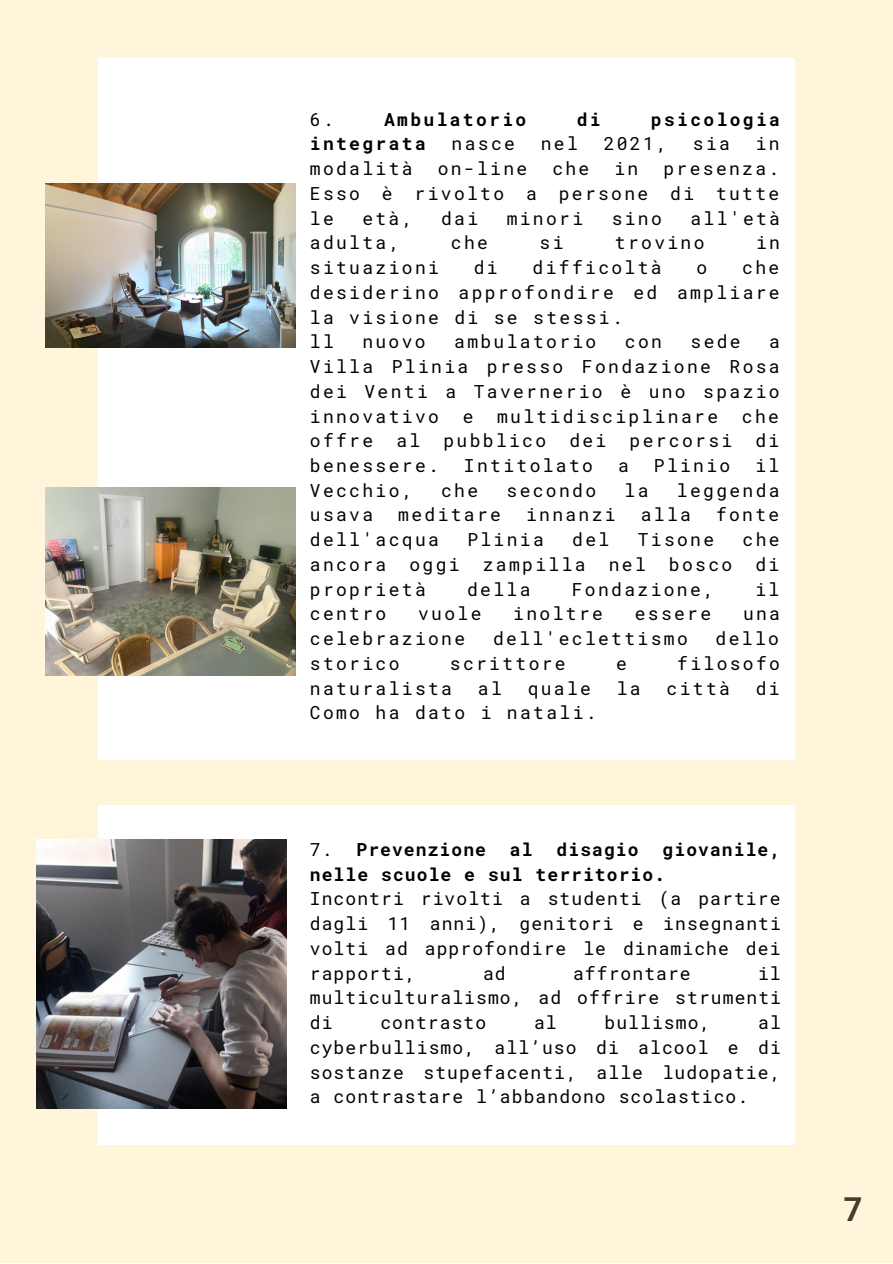
<style>
.page{position:relative;width:893px;height:1264px;background:#fff}
.page>*{position:absolute;margin:0;border:0;box-sizing:border-box;transform-origin:0 0}
.t1{font:700 33px "Roboto Mono";color:#4a3a2a}
.t2{font:18px/24.8px "Roboto Mono";letter-spacing:.13em;color:#000;text-align:justify}
.t3{font:700 18px/24.8px "Roboto Mono";letter-spacing:.06em;color:#000}
.t4{font:700 18px "Roboto Mono";letter-spacing:.13em;color:#000}
.t5{font:18px "Roboto Mono";letter-spacing:.06em;color:#000}
.s1{font-weight:400}
</style>
<div class="page">
<div style="left:0;top:0;width:892px;height:1262px;background:#fef5db"></div>
<div style="left:98px;top:805px;width:696px;height:339px;background:#fff"></div>
<div style="left:98px;top:58px;width:696px;height:702px;background:#fff"></div>
<img style="left:45px;top:183px;width:250px;height:164px">
<img style="left:45px;top:487px;width:250px;height:188px">
<img style="left:37px;top:839px;width:249px;height:269px">
<p class="t2" style="left:310px;top:106px;width:25px">6.</p>
<p class="t4" style="left:384px;top:107px;width:144px">Ambulatorio</p>
<p class="t3" style="left:576px;top:106px;width:25px">di</p>
<p class="t4" style="left:651px;top:107px;width:130px">psicologia</p>
<p class="t4" style="left:310px;top:131px;width:117px">integrata</p>
<p class="t2" style="left:451px;top:131px;width:65px">nasce</p>
<p class="t2" style="left:540px;top:131px;width:39px">nel</p>
<p class="t2" style="left:603px;top:131px;width:65px">2021,</p>
<p class="t2" style="left:692px;top:131px;width:39px">sia</p>
<p class="t2" style="left:755px;top:131px;width:25px">in</p>
<p class="t2" style="left:310px;top:156px;width:104px">modalità</p>
<p class="t2" style="left:437px;top:156px;width:91px">on-line</p>
<p class="t2" style="left:552px;top:156px;width:39px">che</p>
<p class="t2" style="left:614px;top:156px;width:25px">in</p>
<p class="t2" style="left:310px;top:156px;width:471px;text-indent:353px">presenza.<br>Esso è rivolto a persone di tutte le</p>
<p class="t2" style="left:362px;top:205px;width:52px">età,</p>
<p class="t2" style="left:441px;top:205px;width:39px">dai</p>
<p class="t2" style="left:506px;top:205px;width:78px">minori</p>
<p class="t2" style="left:611px;top:205px;width:52px">sino</p>
<p class="t2" style="left:690px;top:205px;width:91px">all'età</p>
<p class="t2" style="left:310px;top:230px;width:91px">adulta,</p>
<p class="t2" style="left:451px;top:230px;width:39px">che</p>
<p class="t2" style="left:539px;top:230px;width:25px">si</p>
<p class="t2" style="left:615px;top:230px;width:91px">trovino</p>
<p class="t2" style="left:756px;top:230px;width:25px">in</p>
<p class="t2" style="left:310px;top:255px;width:130px">situazioni</p>
<p class="t2" style="left:474px;top:255px;width:25px">di</p>
<p class="t2" style="left:532px;top:255px;width:130px">difficoltà</p>
<p class="t2" style="left:696px;top:255px;width:12px">o</p>
<p class="t2" style="left:310px;top:255px;width:471px;text-indent:432px">che desiderino approfondire ed ampliare la visione di se stessi.</p>
<p class="t2" style="left:310px;top:329px;width:25px">ll</p>
<p class="t2" style="left:362px;top:329px;width:65px">nuovo</p>
<p class="t2" style="left:454px;top:329px;width:144px">ambulatorio</p>
<p class="t2" style="left:625px;top:329px;width:39px">con</p>
<p class="t2" style="left:690px;top:329px;width:52px">sede</p>
<p class="t2" style="left:310px;top:329px;width:471px;text-indent:459px">a Villa Plinia presso Fondazione Rosa dei Venti a Tavernerio è uno spazio innovativo</p>
<p class="t2" style="left:462px;top:403px;width:12px">e</p>
<p class="t2" style="left:497px;top:403px;width:222px">multidisciplinare</p>
<p class="t2" style="left:741px;top:403px;width:39px">che</p>
<p class="t2" style="left:310px;top:428px;width:65px">offre</p>
<p class="t2" style="left:396px;top:428px;width:25px">al</p>
<p class="t2" style="left:443px;top:428px;width:104px">pubblico</p>
<p class="t2" style="left:569px;top:428px;width:39px">dei</p>
<p class="t2" style="left:629px;top:428px;width:104px">percorsi</p>
<p class="t2" style="left:755px;top:428px;width:25px">di</p>
<p class="t2" style="left:310px;top:452px;width:130px">benessere.</p>
<p class="t2" style="left:464px;top:452px;width:130px">Intitolato</p>
<p class="t2" style="left:618px;top:452px;width:12px">a</p>
<p class="t2" style="left:653px;top:452px;width:78px">Plinio</p>
<p class="t2" style="left:755px;top:452px;width:25px">il</p>
<p class="t2" style="left:310px;top:477px;width:104px">Vecchio,</p>
<p class="t2" style="left:441px;top:477px;width:39px">che</p>
<p class="t2" style="left:506px;top:477px;width:91px">secondo</p>
<p class="t2" style="left:624px;top:477px;width:25px">la</p>
<p class="t2" style="left:677px;top:477px;width:104px">leggenda</p>
<p class="t2" style="left:310px;top:502px;width:65px">usava</p>
<p class="t2" style="left:398px;top:502px;width:104px">meditare</p>
<p class="t2" style="left:526px;top:502px;width:91px">innanzi</p>
<p class="t2" style="left:640px;top:502px;width:52px">alla</p>
<p class="t2" style="left:716px;top:502px;width:65px">fonte</p>
<p class="t2" style="left:310px;top:527px;width:130px">dell'acqua</p>
<p class="t2" style="left:467px;top:527px;width:78px">Plinia</p>
<p class="t2" style="left:572px;top:527px;width:39px">del</p>
<p class="t2" style="left:637px;top:527px;width:78px">Tisone</p>
<p class="t2" style="left:742px;top:527px;width:39px">che</p>
<p class="t2" style="left:310px;top:551px;width:78px">ancora</p>
<p class="t2" style="left:409px;top:551px;width:52px">oggi</p>
<p class="t2" style="left:483px;top:551px;width:104px">zampilla</p>
<p class="t2" style="left:608px;top:551px;width:39px">nel</p>
<p class="t2" style="left:669px;top:551px;width:65px">bosco</p>
<p class="t2" style="left:755px;top:551px;width:25px">di</p>
<p class="t2" style="left:310px;top:576px;width:117px">proprietà</p>
<p class="t2" style="left:467px;top:576px;width:65px">della</p>
<p class="t2" style="left:571px;top:576px;width:144px">Fondazione,</p>
<p class="t2" style="left:755px;top:576px;width:25px">il</p>
<p class="t2" style="left:310px;top:601px;width:78px">centro</p>
<p class="t2" style="left:418px;top:601px;width:65px">vuole</p>
<p class="t2" style="left:513px;top:601px;width:91px">inoltre</p>
<p class="t2" style="left:634px;top:601px;width:78px">essere</p>
<p class="t2" style="left:743px;top:601px;width:39px">una</p>
<p class="t2" style="left:310px;top:625px;width:157px">celebrazione</p>
<p class="t2" style="left:493px;top:625px;width:196px">dell'eclettismo</p>
<p class="t2" style="left:715px;top:625px;width:65px">dello</p>
<p class="t2" style="left:310px;top:650px;width:91px">storico</p>
<p class="t2" style="left:450px;top:650px;width:117px">scrittore</p>
<p class="t2" style="left:616px;top:650px;width:12px">e</p>
<p class="t2" style="left:677px;top:650px;width:104px">filosofo</p>
<p class="t2" style="left:310px;top:675px;width:144px">naturalista</p>
<p class="t2" style="left:478px;top:675px;width:25px">al</p>
<p class="t2" style="left:527px;top:675px;width:65px">quale</p>
<p class="t2" style="left:616px;top:675px;width:25px">la</p>
<p class="t2" style="left:666px;top:675px;width:65px">città</p>
<p class="t2" style="left:755px;top:675px;width:25px">di</p>
<p class="t2" style="left:310px;top:700px;width:288px">Como ha dato i natali.</p>
<p class="t3" style="left:310px;top:836px;width:472px;text-indent:352px">giovanile, nelle scuole e sul territorio.</p>
<p class="t2" style="left:310px;top:886px;width:472px">Incontri rivolti a studenti (a partire dagli 11 anni), genitori e insegnanti volti ad approfondire le dinamiche dei rapporti,</p>
<p class="t3" style="left:310px;top:836px;width:178px"><span class="s1">7.</span> Prevenzione</p>
<p class="t3" style="left:510px;top:836px;width:24px">al</p>
<p class="t3" style="left:556px;top:836px;width:84px">disagio</p>
<p class="t2" style="left:483px;top:960px;width:24px">ad</p>
<p class="t5" style="left:573px;top:960px;width:119px">affrontare</p>
<p class="t2" style="left:310px;top:960px;width:472px;text-indent:448px">il multiculturalismo, ad offrire strumenti di</p>
<p class="t2" style="left:310px;top:1009px;width:472px;text-indent:448px">al cyberbullismo, all’uso di alcool e di sostanze stupefacenti, alle ludopatie, a contrastare l’abbandono scolastico.</p>
<p class="t5" style="left:380px;top:1010px;width:107px">contrasto</p>
<p class="t2" style="left:534px;top:1009px;width:24px">al</p>
<p class="t5" style="left:604px;top:1010px;width:107px">bullismo,</p>
<p class="t1" style="left:843px;top:1185px;width:21px">7</p>
</div>
